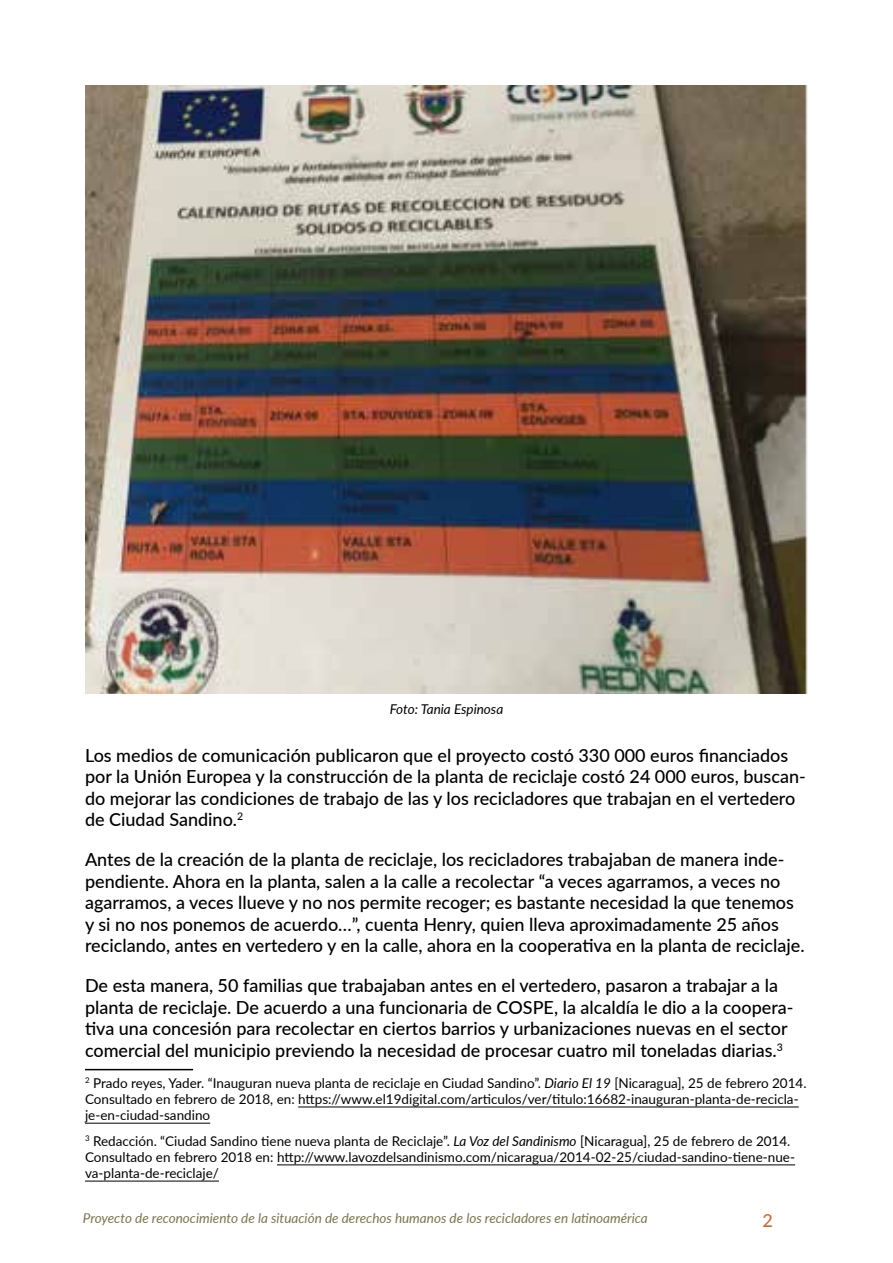
<style>
.page{position:relative;width:893px;height:1263px;background:#fff}
.page>*{position:absolute;margin:0;border:0;box-sizing:border-box;transform-origin:0 0}
.t1{font:500 18px/21.6px "Lato";color:#000}
.t2{font:500 18px "Lato";color:#c76c3c}
.t3{font:13.5px/16.2px "Lato";color:#000}
.t4{font:italic 13.5px "Lato";color:#78764b}
.t5{font:italic 13.5px "Lato";color:#000}
.s1{font-style:italic}
</style>
<div class="page">
<hr style="left:85px;top:1069px;width:108px;height:1px;background:#000">
<hr style="left:298px;top:1107px;width:501px;height:1px;background:#000">
<hr style="left:85px;top:1123px;width:125px;height:1px;background:#000">
<hr style="left:277px;top:1164px;width:518px;height:1px;background:#000">
<hr style="left:85px;top:1181px;width:134px;height:1px;background:#000">
<img style="left:85px;top:85px;width:723px;height:608px">
<p class="t5" style="left:390px;top:704px;width:115px">Foto: Tania Espinosa</p>
<p class="t1" style="left:85px;top:743px;width:722px">Los medios de comunicación publicaron que el proyecto costó 330 000 euros financiados por la Unión Europea y la construcción de la planta de reciclaje costó 24 000 euros, buscan&shy;do mejorar las condiciones de trabajo de las y los recicladores que trabajan en el vertedero de Ciudad Sandino.<sup>2</sup></p>
<p class="t1" style="left:85px;top:848px;width:721px">Antes de la creación de la planta de reciclaje, los recicladores trabajaban de manera inde&shy;pendiente. Ahora en la planta, salen a la calle a recolectar “a veces agarramos, a veces no agarramos, a veces llueve y no nos permite recoger; es bastante necesidad la que tenemos y si no nos ponemos de acuerdo…”, cuenta Henry, quien lleva aproximadamente 25 años reciclando, antes en vertedero y en la calle, ahora en la cooperativa en la planta de reciclaje.</p>
<p class="t1" style="left:85px;top:974px;width:710px">De esta manera, 50 familias que trabajaban antes en el vertedero, pasaron a trabajar a la planta de reciclaje. De acuerdo a una funcionaria de COSPE, la alcaldía le dio a la coopera&shy;tiva una concesión para recolectar en ciertos barrios y urbanizaciones nuevas en el sector comercial del municipio previendo la necesidad de procesar cuatro mil toneladas diarias.<sup>3</sup></p>
<p class="t3" style="left:85px;top:1074px;width:723px"><sup>2</sup> Prado reyes, Yader. “Inauguran nueva planta de reciclaje en Ciudad Sandino”. <span class="s1">Diario El 19</span> [Nicaragua], 25 de febrero 2014.<br>Consultado en febrero de 2018, en: https://www.el19digital.com/articulos/ver/titulo:16682-inauguran-planta-de-recicla&shy;je-en-ciudad-sandino</p>
<p class="t3" style="left:85px;top:1132px;width:711px"><sup>3</sup> Redacción. “Ciudad Sandino tiene nueva planta de Reciclaje”. <span class="s1">La Voz del Sandinismo</span> [Nicaragua], 25 de febrero de 2014.<br>Consultado en febrero 2018 en: http://www.lavozdelsandinismo.com/nicaragua/2014-02-25/ciudad-sandino-tiene-nue&shy;va-planta-de-reciclaje/</p>
<p class="t4" style="left:83px;top:1208px;width:566px">Proyecto de reconocimiento de la situación de derechos humanos de los recicladores en latinoamérica</p>
<p class="t2" style="left:762px;top:1212px;width:12px">2</p>
</div>
